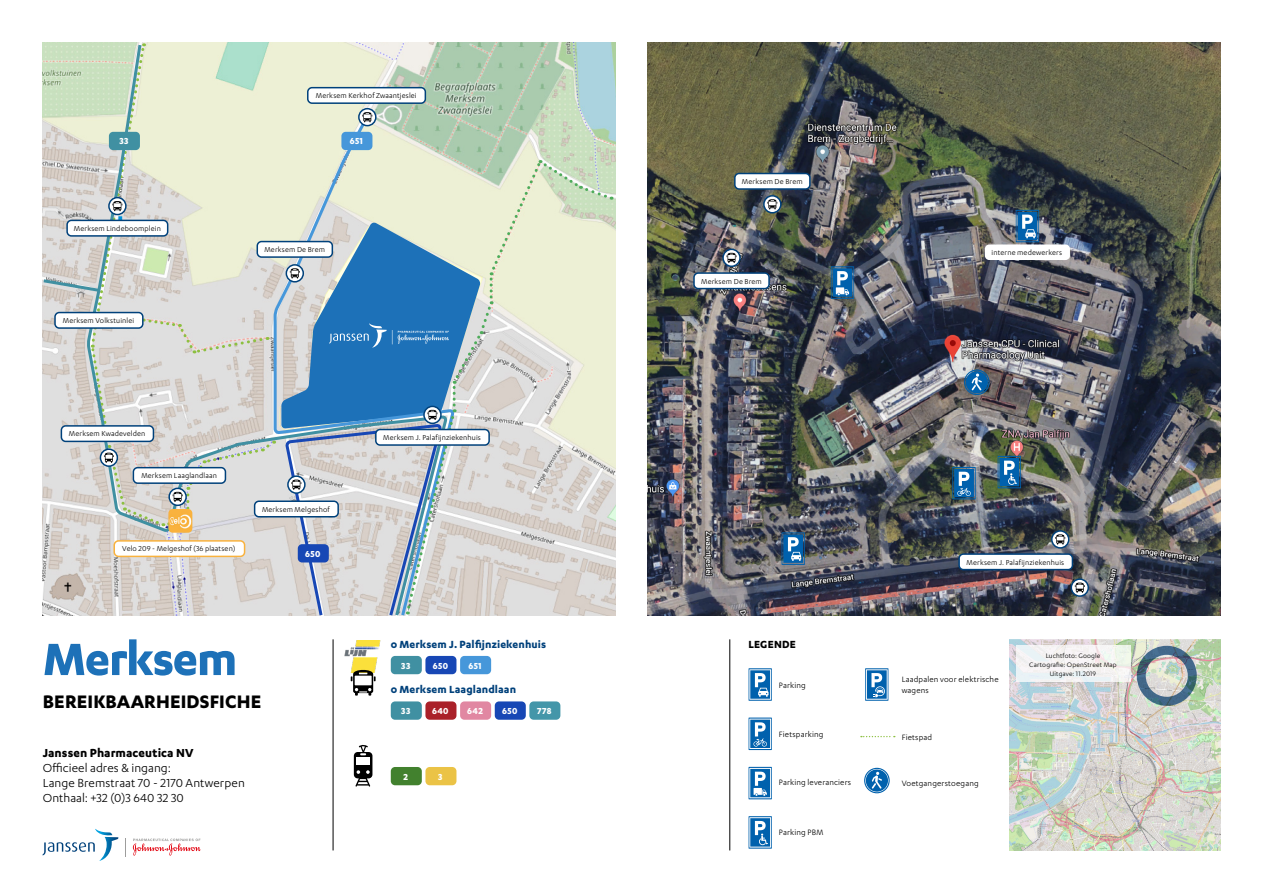
<style>
.page{position:relative;width:1263px;height:893px;background:#fff}
.page>*{position:absolute;margin:0;border:0;box-sizing:border-box;transform-origin:0 0}
.t1{font:700 52.5px "Karbon";letter-spacing:-.025em;color:#1d71b8}
.t2{font:700 21px "Karbon";letter-spacing:.005em;color:#000}
.t3{font:13.5px/15px "Karbon";letter-spacing:.005em;color:#000}
.t4{font:700 13.5px "Karbon";letter-spacing:.01em;color:#000}
.t5{font:700 12px "Karbon";letter-spacing:.01em;color:#00417b}
.t6{font:700 12px "Karbon";letter-spacing:.02em;color:#000}
.t7{font:700 10.2px "Karbon";letter-spacing:.03em;color:#fff}
.t8{font:9px/10.5px "Karbon";letter-spacing:.02em;color:#000}
.t9{font:8.25px "Karbon";letter-spacing:.02em;color:#000}
.t10{font:7.5px/9px "Karbon";letter-spacing:.015em;color:#000;text-align:center}
</style>
<div class="page">
<img style="left:43px;top:43px;width:572px;height:572px">
<svg style="left:85px;top:42px;width:363px;height:574px;background:#daddd0"></svg>
<img style="left:648px;top:43px;width:572px;height:572px">
<img style="left:1009px;top:639px;width:211px;height:211px">
<div style="left:391px;top:656px;width:31px;height:18px;background:#4090a2;border-radius:4px"></div>
<div style="left:391px;top:701px;width:31px;height:19px;background:#4090a2;border-radius:4px"></div>
<div style="left:391px;top:767px;width:31px;height:18px;background:#42812e;border-radius:4px"></div>
<div style="left:425px;top:701px;width:31px;height:19px;background:#aa2129;border-radius:4px"></div>
<div style="left:425px;top:767px;width:31px;height:18px;background:#ebc346;border-radius:4px"></div>
<div style="left:460px;top:701px;width:31px;height:19px;background:#e187a2;border-radius:4px"></div>
<div style="left:460px;top:656px;width:31px;height:18px;background:#4697da;border-radius:4px"></div>
<div style="left:341px;top:132px;width:31px;height:18px;background:#4697da;border-radius:4px"></div>
<div style="left:425px;top:656px;width:31px;height:18px;background:#1747b5;border-radius:4px"></div>
<div style="left:495px;top:701px;width:31px;height:19px;background:#1747b5;border-radius:4px"></div>
<div style="left:529px;top:701px;width:31px;height:19px;background:#4496a9;border-radius:4px"></div>
<svg style="left:861px;top:736px;width:34px;height:1px"></svg>
<div style="left:1016px;top:646px;width:114px;height:36px;background:linear-gradient(to right,#f1f2f6,#f3f3ee)"></div>
<hr style="left:333px;top:639px;width:1px;height:211px;background:#000">
<hr style="left:729px;top:639px;width:1px;height:211px;background:#000">
<div style="left:1137px;top:646px;width:60px;height:60px;border:9px solid #00417b;border-radius:50%"></div>
<svg style="left:748px;top:668px;width:24px;height:33px"></svg>
<svg style="left:748px;top:718px;width:24px;height:32px"></svg>
<svg style="left:748px;top:767px;width:24px;height:32px"></svg>
<svg style="left:748px;top:816px;width:24px;height:33px"></svg>
<svg style="left:865px;top:668px;width:23px;height:33px"></svg>
<svg style="left:866px;top:769px;width:22px;height:23px"></svg>
<div style="left:864px;top:768px;width:26px;height:25px;border:1px solid #0061ad;border-radius:50%"></div>
<div style="left:866px;top:770px;width:21px;height:21px;border:1px solid #0061ad;border-radius:50%"></div>
<svg style="left:872px;top:772px;width:10px;height:16px"></svg>
<img style="left:345px;top:640px;width:36px;height:28px">
<svg style="left:351px;top:668px;width:25px;height:28px"></svg>
<svg style="left:781px;top:532px;width:24px;height:33px"></svg>
<svg style="left:1016px;top:210px;width:23px;height:32px"></svg>
<svg style="left:952px;top:467px;width:24px;height:32px"></svg>
<svg style="left:831px;top:266px;width:23px;height:33px"></svg>
<svg style="left:998px;top:456px;width:23px;height:32px"></svg>
<div style="left:966px;top:371px;width:22px;height:22px;background:#0061ad;border-radius:50%"></div>
<div style="left:964px;top:370px;width:25px;height:25px;border:1px solid #0061ad;border-radius:50%"></div>
<div style="left:966px;top:372px;width:21px;height:21px;border:1px solid #0061ad;border-radius:50%"></div>
<svg style="left:972px;top:373px;width:10px;height:17px"></svg>
<div style="left:255px;top:501px;width:83px;height:16px;background:#fff;border-radius:4px"></div>
<div style="left:254px;top:500px;width:85px;height:17px;border:2px solid #00417b;border-radius:4px"></div>
<div style="left:257px;top:242px;width:75px;height:15px;background:#fff;border-radius:4px"></div>
<div style="left:257px;top:241px;width:76px;height:17px;border:2px solid #00417b;border-radius:4px"></div>
<div style="left:735px;top:173px;width:75px;height:16px;background:#fff;border-radius:4px"></div>
<div style="left:734px;top:173px;width:77px;height:17px;border:2px solid #00417b;border-radius:4px"></div>
<div style="left:959px;top:554px;width:113px;height:16px;background:#fff;border-radius:4px"></div>
<div style="left:958px;top:553px;width:115px;height:17px;border:2px solid #00417b;border-radius:4px"></div>
<div style="left:985px;top:244px;width:85px;height:16px;background:#fff;border-radius:4px"></div>
<div style="left:308px;top:88px;width:117px;height:15px;background:#fff;border-radius:4px"></div>
<div style="left:307px;top:87px;width:119px;height:17px;border:2px solid #00417b;border-radius:4px"></div>
<div style="left:694px;top:273px;width:75px;height:16px;background:#fff;border-radius:4px"></div>
<div style="left:693px;top:272px;width:77px;height:17px;border:2px solid #00417b;border-radius:4px"></div>
<svg style="left:354px;top:744px;width:18px;height:43px"></svg>
<img style="left:168px;top:528px;width:24px;height:5px">
<div style="left:114px;top:541px;width:131px;height:15px;background:#fff;border-radius:4px"></div>
<div style="left:113px;top:540px;width:132px;height:17px;border:2px solid #f9b23e;border-radius:4px"></div>
<svg style="left:359px;top:109px;width:17px;height:17px"></svg>
<div style="left:358px;top:108px;width:19px;height:18px;border:2px solid #00417b;border-radius:50%"></div>
<svg style="left:362px;top:111px;width:11px;height:11px"></svg>
<svg style="left:764px;top:196px;width:17px;height:17px"></svg>
<div style="left:763px;top:195px;width:18px;height:19px;border:2px solid #00417b;border-radius:50%"></div>
<svg style="left:767px;top:199px;width:11px;height:10px"></svg>
<svg style="left:723px;top:249px;width:17px;height:17px"></svg>
<div style="left:722px;top:249px;width:19px;height:18px;border:2px solid #00417b;border-radius:50%"></div>
<svg style="left:726px;top:252px;width:11px;height:11px"></svg>
<svg style="left:1052px;top:531px;width:17px;height:17px"></svg>
<div style="left:1051px;top:530px;width:18px;height:19px;border:2px solid #00417b;border-radius:50%"></div>
<svg style="left:1055px;top:534px;width:10px;height:10px"></svg>
<svg style="left:1071px;top:579px;width:17px;height:17px"></svg>
<div style="left:1070px;top:578px;width:19px;height:19px;border:2px solid #00417b;border-radius:50%"></div>
<svg style="left:1075px;top:582px;width:10px;height:11px"></svg>
<svg style="left:42px;top:43px;width:233px;height:485px;background:#d7dbd1"></svg>
<svg style="left:133px;top:839px;width:68px;height:17px"></svg>
<svg style="left:125px;top:838px;width:1px;height:18px"></svg>
<svg style="left:43px;top:829px;width:75px;height:32px"></svg>
<svg style="left:281px;top:160px;width:331px;height:456px;background:#b9c9ce"></svg>
<p class="t7" style="left:119px;top:135px;width:10px">33</p>
<p class="t9" style="left:74px;top:224px;width:88px">Merksem Lindeboomplein</p>
<p class="t9" style="left:63px;top:316px;width:73px">Merksem Volkstuinlei</p>
<p class="t9" style="left:316px;top:91px;width:102px">Merksem Kerkhof Zwaantjeslei</p>
<p class="t7" style="left:350px;top:135px;width:15px">651</p>
<p class="t9" style="left:264px;top:245px;width:62px">Merksem De Brem</p>
<p class="t9" style="left:69px;top:429px;width:78px">Merksem Kwadevelden</p>
<p class="t9" style="left:141px;top:471px;width:77px">Merksem Laaglandlaan</p>
<p class="t9" style="left:122px;top:544px;width:115px">Velo 209 - Melgeshof (36 plaatsen)</p>
<p class="t9" style="left:262px;top:505px;width:69px">Merksem Melgeshof</p>
<p class="t7" style="left:305px;top:548px;width:17px">650</p>
<p class="t9" style="left:383px;top:433px;width:99px">Merksem J. Palafijnziekenhuis</p>
<h1 class="t1" style="left:43px;top:629px;width:196px">Merksem</h1>
<h2 class="t2" style="left:43px;top:690px;width:220px">BEREIKBAARHEIDSFICHE</h2>
<h3 class="t4" style="left:43px;top:745px;width:152px">Janssen Pharmaceutica NV</h3>
<h3 class="t3" style="left:43px;top:760px;width:204px">Officieel adres &amp; ingang:<br>Lange Bremstraat 70 - 2170 Antwerpen<br>Onthaal: +32 (0)3 640 32 30</h3>
<h3 class="t5" style="left:391px;top:637px;width:157px">0 Merksem J. Palfijnziekenhuis</h3>
<h3 class="t5" style="left:391px;top:682px;width:127px">0 Merksem Laaglandlaan</h3>
<p class="t7" style="left:401px;top:660px;width:10px">33</p>
<p class="t7" style="left:401px;top:705px;width:10px">33</p>
<p class="t7" style="left:433px;top:660px;width:17px">650</p>
<p class="t7" style="left:469px;top:660px;width:15px">651</p>
<p class="t7" style="left:432px;top:705px;width:18px">640</p>
<p class="t7" style="left:467px;top:705px;width:17px">642</p>
<p class="t7" style="left:502px;top:705px;width:17px">650</p>
<p class="t7" style="left:537px;top:705px;width:16px">778</p>
<p class="t7" style="left:403px;top:771px;width:6px">2</p>
<p class="t7" style="left:438px;top:771px;width:6px">3</p>
<p class="t9" style="left:742px;top:177px;width:62px">Merksem De Brem</p>
<p class="t9" style="left:701px;top:277px;width:62px">Merksem De Brem</p>
<p class="t9" style="left:991px;top:248px;width:72px">interne medewerkers</p>
<h3 class="t6" style="left:748px;top:637px;width:49px">LEGENDE</h3>
<p class="t8" style="left:779px;top:679px;width:28px">Parking</p>
<p class="t8" style="left:779px;top:729px;width:46px">Fietsparking</p>
<p class="t8" style="left:779px;top:777px;width:74px">Parking leveranciers</p>
<p class="t8" style="left:779px;top:827px;width:46px">Parking PBM</p>
<p class="t9" style="left:966px;top:558px;width:99px">Merksem J. Palafijnziekenhuis</p>
<p class="t8" style="left:902px;top:674px;width:98px">Laadpalen voor elektrische wagens</p>
<p class="t8" style="left:902px;top:732px;width:32px">Fietspad</p>
<p class="t8" style="left:902px;top:778px;width:78px">Voetgangerstoegang</p>
<p class="t10" style="left:1029px;top:650px;width:89px">Luchtfoto: Google<br>Cartografie: OpenStreet Map<br>Uitgave: 11.2019</p>
</div>
